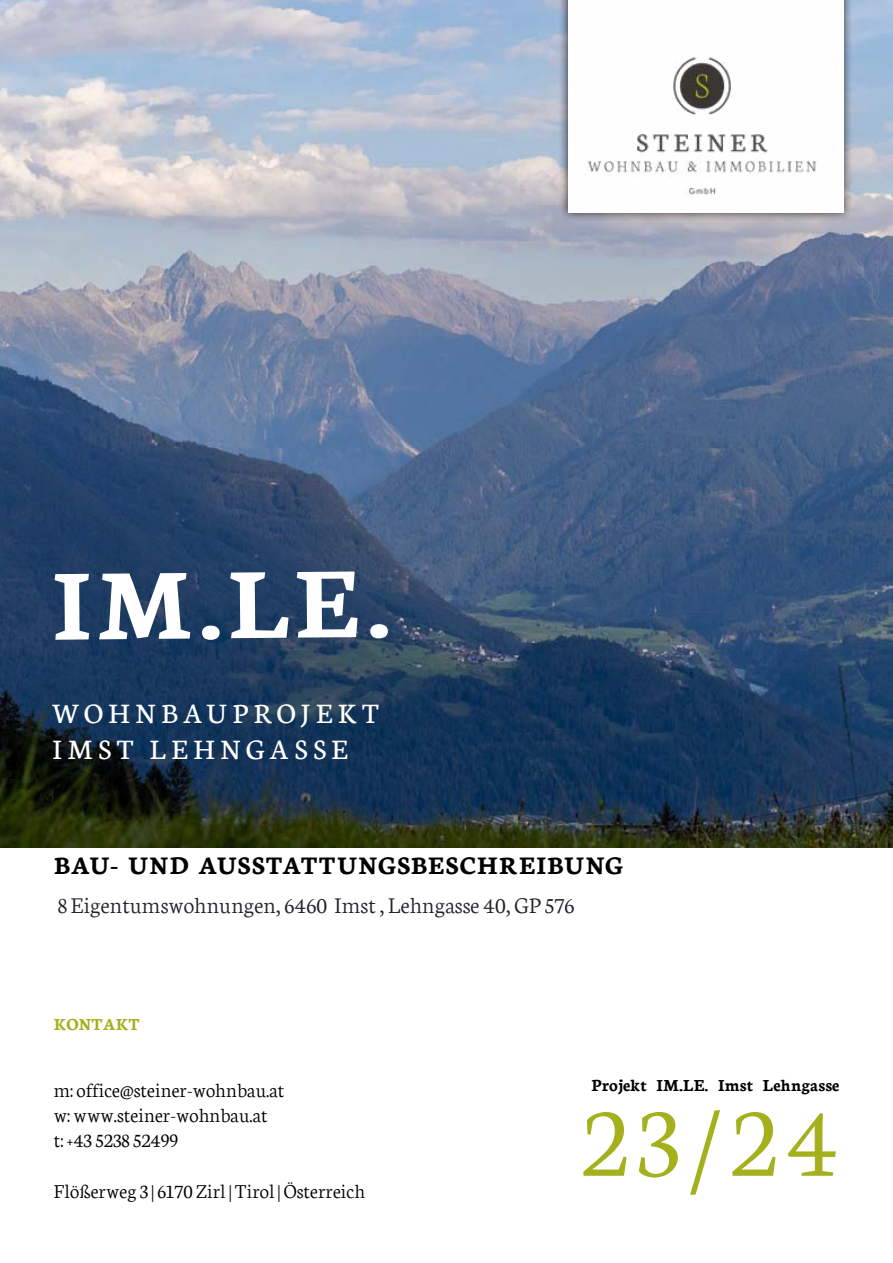
<style>
.page{position:relative;width:893px;height:1263px;background:#fff}
.page>*{position:absolute;margin:0;border:0;box-sizing:border-box;transform-origin:0 0}
.t1{font:700 108px "Neuton";color:#fff}
.t2{font:300 108px "Neuton";color:#a4b01c}
.t3{font:30px/36px "Neuton";letter-spacing:.2em;color:#fff}
.t4{font:700 27px "Neuton";letter-spacing:.04em;color:#000}
.t5{font:300 24px "Neuton";color:#222429}
.t6{font:300 21px/25.2px "Neuton";color:#000}
.t7{font:700 18px "Neuton";color:#000}
.t8{font:700 18px "Neuton";color:#a4b01c}
</style>
<div class="page">
<img style="left:0;top:0;width:893px;height:848px">
<div style="left:558px;top:0;width:295px;height:222px;background:#000;opacity:.75"></div>
<img style="left:568px;top:0;width:276px;height:212px">
<h1 class="t1" style="left:53px;top:545px;width:341px">IM.LE.</h1>
<h2 class="t3" style="left:53px;top:695px;width:328px">WOHNBAUPROJEKT<br>IMST LEHNGASSE</h2>
<p class="t4" style="left:54px;top:851px;width:571px">BAU- UND AUSSTATTUNGSBESCHREIBUNG</p>
<p class="t5" style="left:58px;top:893px;width:519px">8 Eigentumswohnungen, 6460 Imst , Lehngasse 40, GP 576</p>
<p class="t8" style="left:54px;top:1015px;width:87px">KONTAKT</p>
<p class="t6" style="left:54px;top:1077px;width:232px">m: office@steiner-wohnbau.at w: www.steiner-wohnbau.at<br>t: +43 5238 52499</p>
<p class="t6" style="left:54px;top:1178px;width:313px">Flößerweg 3 | 6170 Zirl | Tirol | Österreich</p>
<p class="t7" style="left:591px;top:1076px;width:249px">Projekt IM.LE. Imst Lehngasse</p>
<h1 class="t2" style="left:581px;top:1084px;width:259px">23/24</h1>
</div>
